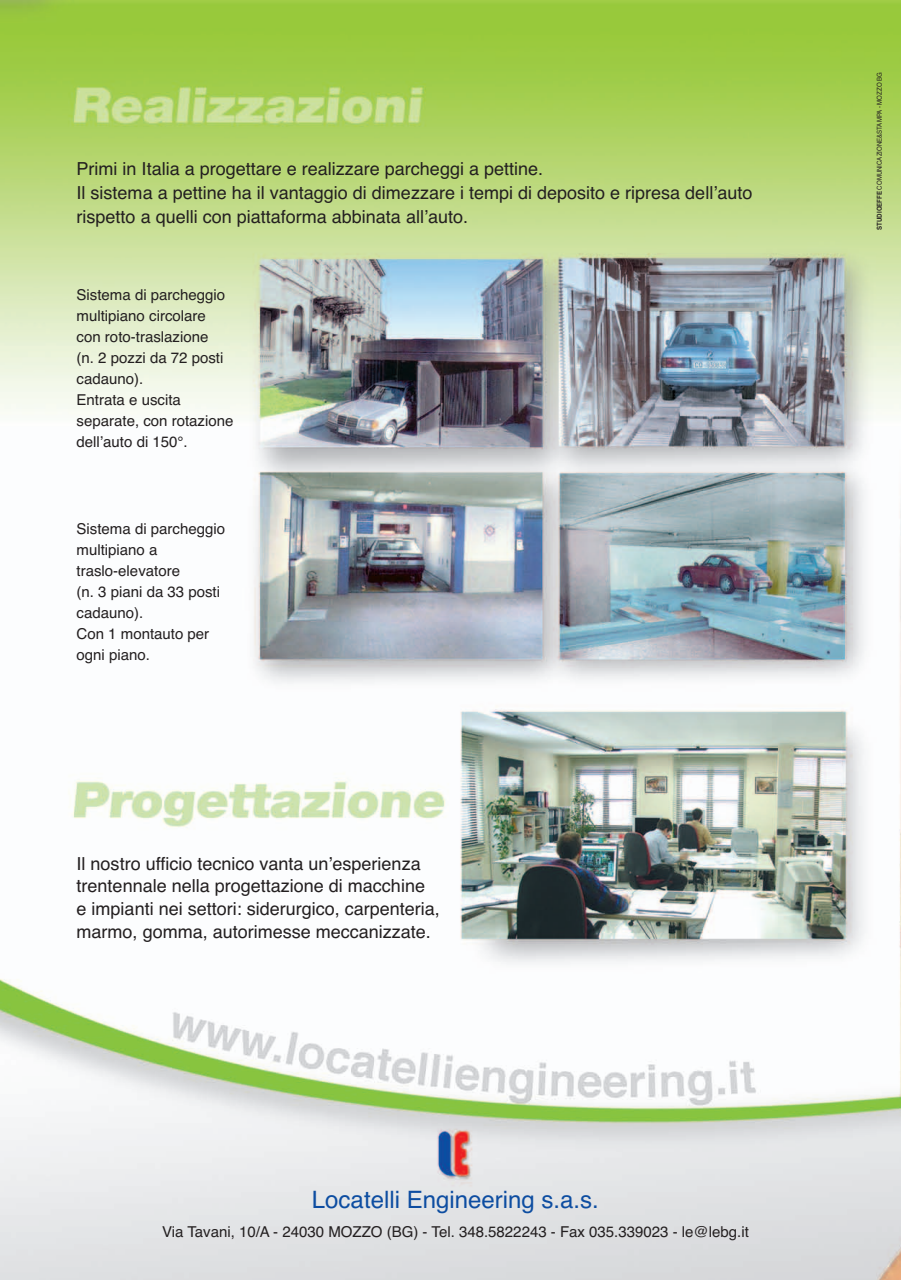
<style>
.page{position:relative;width:901px;height:1280px;background:#fff}
.page>*{position:absolute;margin:0;border:0;box-sizing:border-box;transform-origin:0 0}
.t1{font:24px "Helvetica";color:#0d4da1}
.t2{font:18px/22.5px "Helvetica";color:#231f20}
.t3{font:15px/21px "Helvetica";color:#231f20}
.t4{font:6.75px "Helvetica";color:#231f20;scale:.9 1}
.s1{font-weight:700}
</style>
<div class="page">
<img style="left:0;top:0;width:900px;height:1280px">
<p class="t2" style="left:77px;top:158px;width:677px;line-height:24px">Primi in Italia a progettare e realizzare parcheggi a pettine.<br>Il sistema a pettine ha il vantaggio di dimezzare i tempi di deposito e ripresa dellʼauto rispetto a quelli con piattaforma abbinata allʼauto.</p>
<p class="t3" style="left:77px;top:286px;width:158px">Sistema di parcheggio multipiano circolare con roto-traslazione<br>(n. 2 pozzi da 72 posti cadauno).<br>Entrata e uscita separate, con rotazione dellʼauto di 150°.</p>
<p class="t3" style="left:77px;top:520px;width:150px">Sistema di parcheggio multipiano a traslo-elevatore<br>(n. 3 piani da 33 posti cadauno).<br>Con 1 montauto per ogni piano.</p>
<p class="t2" style="left:77px;top:854px;width:364px">Il nostro ufficio tecnico vanta unʼesperienza trentennale nella progettazione di macchine<br>e impianti nei settori: siderurgico, carpenteria, marmo, gomma, autorimesse meccanizzate.</p>
<h1 class="t1" style="left:312px;top:1191px;width:288px">Locatelli Engineering s.a.s.</h1>
<p class="t3" style="left:162px;top:1222px;width:588px">Via Tavani, 10/A - 24030 MOZZO (BG) - Tel. 348.5822243 - Fax 035.339023 - le@lebg.it</p>
<p class="t4" style="left:876px;top:230px;width:176px;rotate:-90deg"><span class="s1">STUDIOEFFE</span> COMUNICAZIONE&amp;STAMPA - MOZZO BG</p>
</div>
